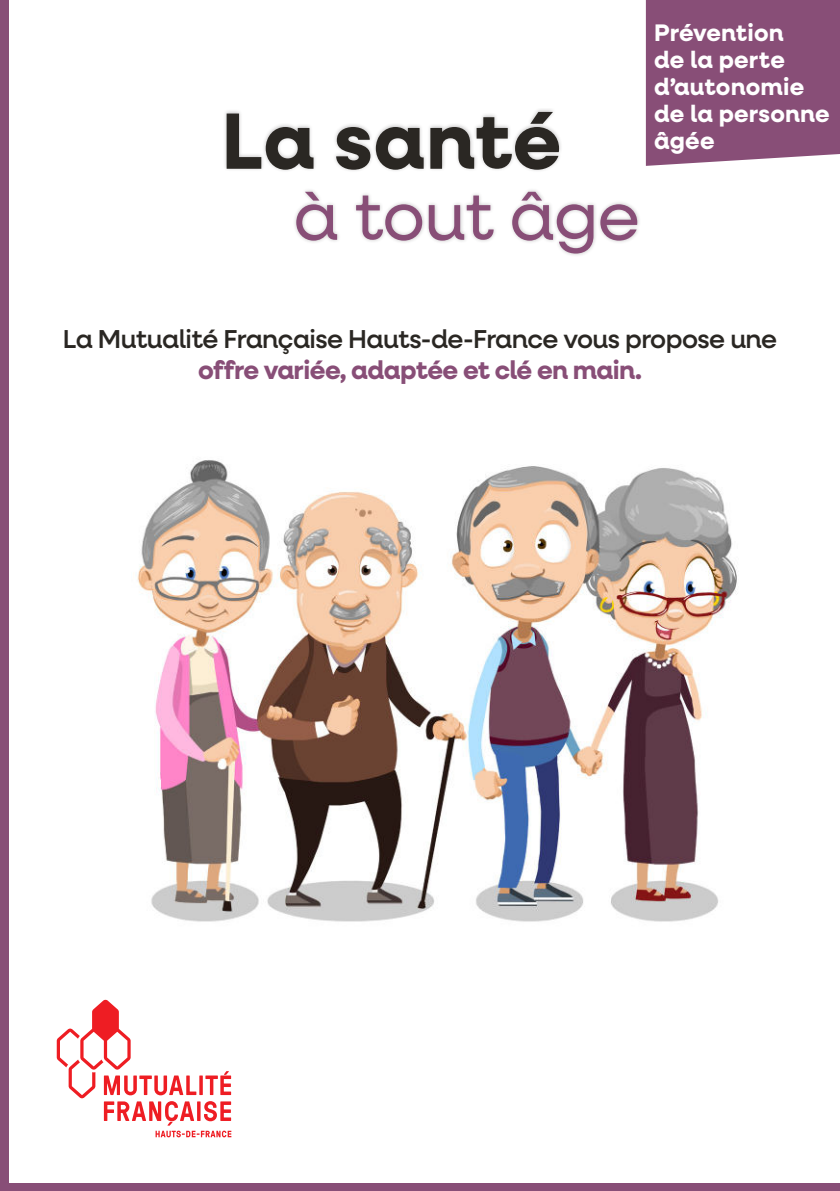
<style>
.page{position:relative;width:840px;height:1191px;background:#fff}
.page>*{position:absolute;margin:0;border:0;box-sizing:border-box;transform-origin:0 0}
.t1{font:700 80px "Neulis Neue";letter-spacing:.01em;color:#2a2723}
.t2{font:68px "Neulis Neue";letter-spacing:-.01em;color:#884e77}
.t3{font:500 26px "Neulis Neue";letter-spacing:-.02em;color:#2a2723}
.t4{font:700 26px "Neulis Neue";letter-spacing:-.02em;color:#884e77}
.t5{font:700 24px/27px "Neulis Neue";letter-spacing:.01em;color:#fff}
</style>
<div class="page">
<img style="left:137px;top:460px;width:600px;height:462px">
<div style="left:223px;top:108px;width:417px;height:150px;background:#231f20;opacity:.27"></div>
<svg style="left:57px;top:999px;width:174px;height:138px"></svg>
<div style="left:645px;top:0;width:194px;height:166px;background:#884e77"></div>
<div style="left:0;top:0;width:9px;height:1191px;background:#884e77"></div>
<div style="left:0;top:1183px;width:839px;height:8px;background:#884e77"></div>
<h1 class="t1" style="left:221px;top:106px;width:341px">La santé</h1>
<h2 class="t2" style="left:293px;top:179px;width:347px">à tout âge</h2>
<p class="t5" style="left:653px;top:21px;width:177px">Prévention<br>de la perte d’autonomie de la personne âgée</p>
<p class="t3" style="left:63px;top:327px;width:715px">La Mutualité Française Hauts-de-France vous propose une</p>
<p class="t4" style="left:198px;top:359px;width:445px">offre variée, adaptée et clé en main.</p>
</div>
